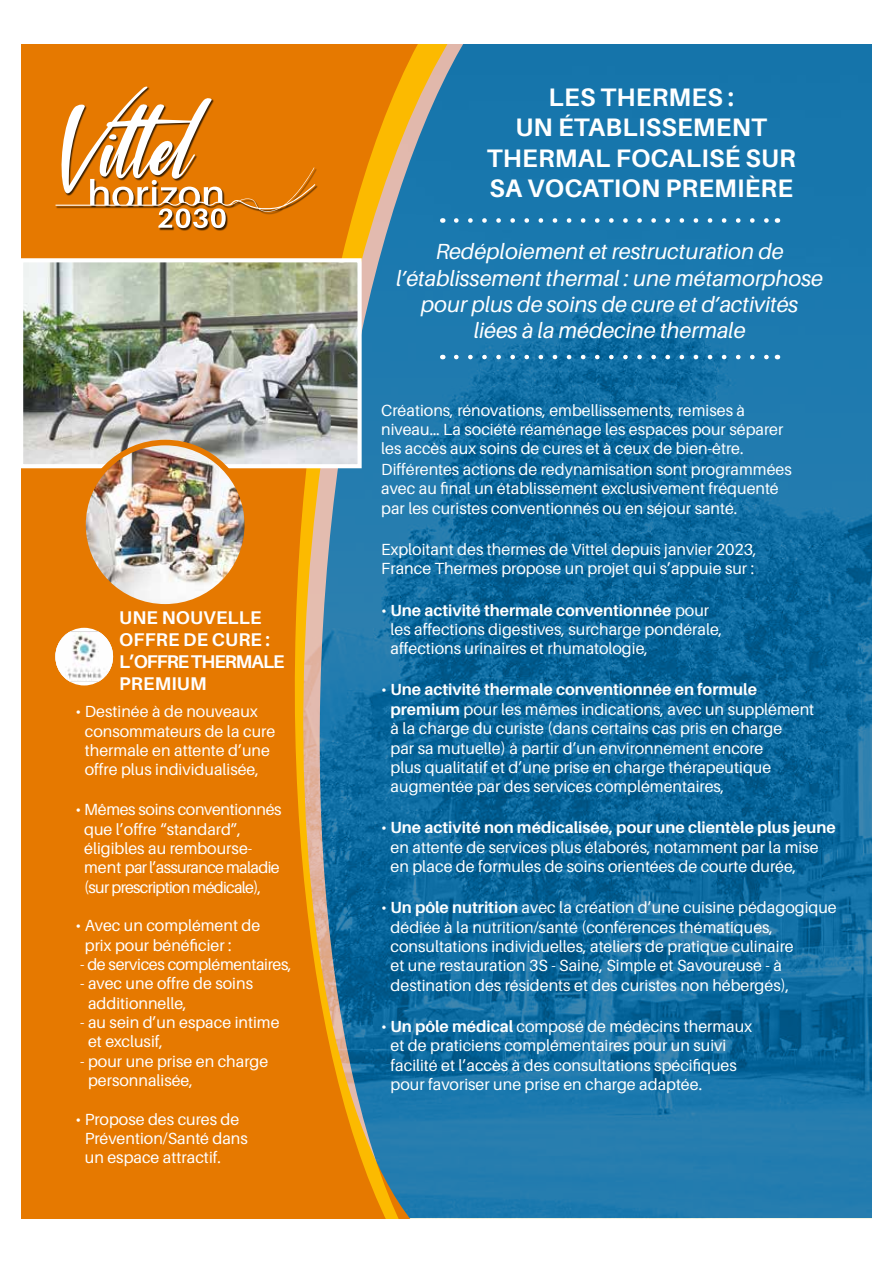
<style>
.page{position:relative;width:893px;height:1263px;background:#fff}
.page>*{position:absolute;margin:0;border:0;box-sizing:border-box;transform-origin:0 0}
.t1{font:700 25.35px/30.5px "Aileron";letter-spacing:.01em;color:#fff;text-align:center}
.t2{font:italic 21.9px/26.4px "Aileron";color:#fff;text-align:center}
.t3{font:700 18.45px/22px "Aileron";letter-spacing:.01em;color:#fff}
.t4{font:16.05px/19.4px "Aileron";color:#fff}
.t5{font:16.05px/19.4px "Aileron";letter-spacing:-.02em;color:#fff}
.s1{font-weight:700}
</style>
<div class="page">
<img style="left:582px;top:45px;width:290px;height:1173px">
<div style="left:21px;top:45px;width:263px;height:1173px;background:#e67900"></div>
<svg style="left:284px;top:45px;width:298px;height:1173px;background:#3c758a"></svg>
<div style="left:56px;top:87px;width:262px;height:144px;background:#000;opacity:.75"></div>
<svg style="left:56px;top:86px;width:259px;height:142px;background:#e08a2b"></svg>
<svg style="left:456px;top:218px;width:314px;height:5px;background:#4e96c0"></svg>
<svg style="left:456px;top:355px;width:314px;height:4px"></svg>
<img style="left:21px;top:258px;width:341px;height:210px">
<img style="left:83px;top:444px;width:164px;height:161px">
<div style="left:80px;top:440px;width:170px;height:170px;border:6px solid #e67900;border-radius:50%"></div>
<svg style="left:55px;top:628px;width:58px;height:57px"></svg>
<img style="left:55px;top:632px;width:58px;height:49px">
<p class="t3" style="left:119px;top:606px;width:167px">UNE NOUVELLE<br>OFFRE DE CURE :<br>L’OFFRE THERMALE<br>PREMIUM</p>
<p class="t4" style="left:85px;top:702px;width:192px;text-indent:-9px">• Destinée à de nouveaux consommateurs de la cure thermale en attente d’une offre plus individualisée,</p>
<p class="t5" style="left:84px;top:800px;width:199px;text-indent:-9px">• Mêmes soins conventionnés que l’offre “standard”, éligibles au rembourse&shy;ment par l’assurance maladie (sur prescription médicale),</p>
<p class="t4" style="left:85px;top:916px;width:177px;text-indent:-9px">• Avec un complément de prix pour bénéficier :</p>
<p class="t5" style="left:80px;top:955px;width:213px">- de services complémentaires,</p>
<p class="t4" style="left:88px;top:974px;width:167px;text-indent:-8px">- avec une offre de soins additionnelle,</p>
<p class="t4" style="left:88px;top:1013px;width:193px;text-indent:-8px">- au sein d’un espace intime et exclusif,</p>
<p class="t4" style="left:88px;top:1052px;width:182px;text-indent:-8px">- pour une prise en charge personnalisée,</p>
<p class="t4" style="left:85px;top:1110px;width:165px;text-indent:-9px">• Propose des cures de<br>Prévention/Santé dans un espace attractif.</p>
<h1 class="t1" style="left:487px;top:82px;width:310px">LES THERMES :<br>UN ÉTABLISSEMENT<br>THERMAL FOCALISÉ SUR<br>SA VOCATION PREMIÈRE</h1>
<h2 class="t2" style="left:396px;top:239px;width:428px">Redéploiement et restructuration de l’établissement thermal : une métamorphose pour plus de soins de cure et d’activités liées à la médecine thermale</h2>
<p class="t4" style="left:381px;top:400px;width:412px">Créations, rénovations, embellissements, remises à niveau… La société réaménage les espaces pour séparer les accès aux soins de cures et à ceux de bien-être.<br>Différentes actions de redynamisation sont programmées avec au final un établissement exclusivement fréquenté par les curistes conventionnés ou en séjour santé.</p>
<p class="t4" style="left:381px;top:540px;width:377px">Exploitant des thermes de Vittel depuis janvier 2023,<br>France Thermes propose un projet qui s’appuie sur :</p>
<p class="t4" style="left:391px;top:600px;width:333px;text-indent:-9px">• <span class="s1">Une activité thermale conventionnée</span> pour les affections digestives, surcharge pondérale, affections urinaires et rhumatologie,</p>
<p class="t4" style="left:391px;top:680px;width:425px;text-indent:-9px">• <span class="s1">Une activité thermale conventionnée en formule premium</span> pour les mêmes indications, avec un supplément à la charge du curiste (dans certains cas pris en charge<br>par sa mutuelle) à partir d’un environnement encore<br>plus qualitatif et d’une prise en charge thérapeutique augmentée par des services complémentaires,</p>
<p class="t4" style="left:391px;top:818px;width:447px;text-indent:-9px">• <span class="s1">Une activité non médicalisée, pour une clientèle plus jeune </span>en attente de services plus élaborés, notamment par la mise en place de formules de soins orientées de courte durée,</p>
<p class="t4" style="left:391px;top:898px;width:448px;text-indent:-9px">• <span class="s1">Un pôle nutrition</span> avec la création d’une cuisine pédagogique dédiée à la nutrition/santé (conférences thématiques, consultations individuelles, ateliers de pratique culinaire<br>et une restauration 3S - Saine, Simple et Savoureuse - à destination des résidents et des curistes non hébergés),</p>
<p class="t4" style="left:391px;top:1017px;width:363px;text-indent:-9px">• <span class="s1">Un pôle médical</span> composé de médecins thermaux et de praticiens complémentaires pour un suivi facilité et l’accès à des consultations spécifiques pour favoriser une prise en charge adaptée.</p>
</div>
